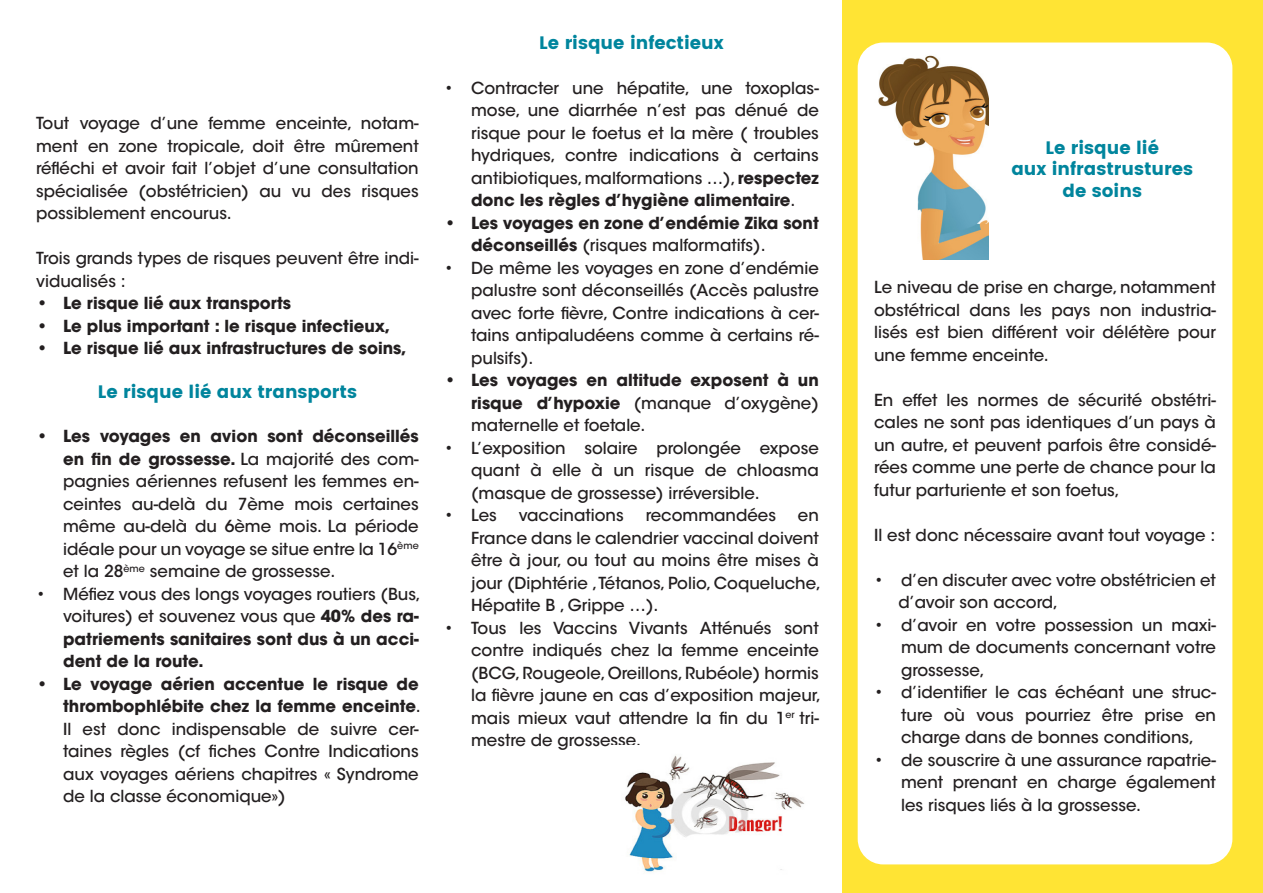
<style>
.page{position:relative;width:1263px;height:893px;background:#fff}
.page>*{position:absolute;margin:0;border:0;box-sizing:border-box;transform-origin:0 0}
.t1{font:18px "Poppins";color:#00859d}
.t2{font:500 16.5px/22.5px "ITC Avant Garde Std";color:#231f20;text-align:justify}
.t3{font:700 16.5px/22.5px "ITC Avant Garde Std";color:#231f20}
.s1{font-weight:700}
.s2{font-weight:500}
</style>
<div class="page">
<div style="left:842px;top:0;width:421px;height:893px;background:#ffe434"></div>
<div style="left:858px;top:43px;width:374px;height:821px;background:#fff;border-radius:26px"></div>
<img style="left:625px;top:755px;width:180px;height:117px">
<img style="left:867px;top:48px;width:121px;height:211px">
<p class="t2" style="left:36px;top:112px;width:384px">Tout voyage d’une femme enceinte, notam&shy;ment en zone tropicale, doit être mûrement réfléchi et avoir fait l’objet d’une consultation spécialisée (obstétricien) au vu des risques possiblement encourus.</p>
<p class="t2" style="left:36px;top:247px;width:384px">Trois grands types de risques peuvent être indi&shy;vidualisés :</p>
<p class="t3" style="left:36px;top:292px;width:257px">• Le risque lié aux transports</p>
<p class="t3" style="left:36px;top:314px;width:356px">• Le plus important : le risque infectieux,</p>
<p class="t3" style="left:36px;top:337px;width:372px">• Le risque lié aux infrastructures de soins,</p>
<p class="t1" style="left:98px;top:381px;width:261px">Le risque lié aux transports</p>
<p class="t2" style="left:63px;top:425px;width:357px;text-indent:-27px"><span class="s1">• Les voyages en avion sont déconseillés en fin de grossesse.</span> La majorité des com&shy;pagnies aériennes refusent les femmes en&shy;ceintes au-delà du 7ème mois certaines même au-delà du 6ème mois. La période idéale pour un voyage se situe entre la 16<sup>ème </sup>et la 28<sup>ème</sup> semaine de grossesse.</p>
<p class="t2" style="left:63px;top:583px;width:359px;text-align:left;text-indent:-27px">• Méfiez vous des longs voyages routiers (Bus, voitures) et souvenez vous que <span class="s1">40% des ra&shy;patriements sanitaires sont dus à un acci&shy;dent de la route.</span></p>
<p class="t2" style="left:63px;top:673px;width:359px;text-align:left;text-indent:-27px"><span class="s1">• Le voyage aérien accentue le risque de thrombophlébite chez la femme enceinte</span>.<br>Il est donc indispensable de suivre cer&shy;taines règles (cf fiches Contre Indications aux voyages aériens chapitres « Syndrome de la classe économique»)</p>
<p class="t1" style="left:539px;top:32px;width:186px">Le risque infectieux</p>
<p class="t2" style="left:471px;top:76px;width:349px;text-indent:-27px">• Contracter une hépatite, une toxoplas&shy;mose, une diarrhée n’est pas dénué de risque pour le foetus et la mère ( troubles hydriques, contre indications à certains antibiotiques, malformations …), <span class="s1">respectez donc les règles d’hygiène alimentaire</span>.</p>
<p class="t3" style="left:471px;top:211px;width:349px;text-indent:-27px">• Les voyages en zone d’endémie Zika sont déconseillés <span class="s2">(risques malformatifs).</span></p>
<p class="t2" style="left:471px;top:256px;width:349px;text-indent:-27px">• De même les voyages en zone d’endémie palustre sont déconseillés (Accès palustre avec forte fièvre, Contre indications à cer&shy;tains antipaludéens comme à certains ré&shy;pulsifs).</p>
<p class="t3" style="left:471px;top:369px;width:349px;text-align:justify;text-indent:-27px">• Les voyages en altitude exposent à un risque d’hypoxie <span class="s2">(manque d’oxygène) maternelle et foetale.</span></p>
<p class="t2" style="left:471px;top:436px;width:349px;text-indent:-27px">• L’exposition solaire prolongée expose quant à elle à un risque de chloasma (masque de grossesse) irréversible.</p>
<p class="t2" style="left:444px;top:504px;width:54px">• Les</p>
<p class="t2" style="left:519px;top:504px;width:107px">vaccinations</p>
<p class="t2" style="left:646px;top:504px;width:132px">recommandées</p>
<p class="t2" style="left:471px;top:504px;width:351px;text-align:left;text-indent:327px">en<br>France dans le calendrier vaccinal doivent être à jour, ou tout au moins être mises à jour (Diphtérie , Tétanos, Polio, Coqueluche,<br>Hépatite B , Grippe …).</p>
<p class="t2" style="left:471px;top:616px;width:351px;text-align:left;text-indent:-27px">• Tous les Vaccins Vivants Atténués sont contre indiqués chez la femme enceinte (BCG, Rougeole, Oreillons, Rubéole) hormis la fièvre jaune en cas d’exposition majeur, mais mieux vaut attendre la fin du 1<sup>er</sup> tri&shy;mestre de grossesse.</p>
<p class="t1" style="left:1045px;top:137px;width:115px">Le risque lié</p>
<p class="t1" style="left:1011px;top:159px;width:183px">aux infrastrustures</p>
<p class="t1" style="left:1062px;top:180px;width:81px">de soins</p>
<p class="t2" style="left:874px;top:276px;width:343px">Le niveau de prise en charge, notamment obstétrical dans les pays non industria&shy;lisés est bien différent voir délétère pour une femme enceinte.</p>
<p class="t2" style="left:874px;top:389px;width:343px">En effet les normes de sécurité obstétri&shy;cales ne sont pas identiques d’un pays à un autre, et peuvent parfois être considé&shy;rées comme une perte de chance pour la futur parturiente et son foetus,</p>
<p class="t2" style="left:874px;top:524px;width:343px">Il est donc nécessaire avant tout voyage :</p>
<p class="t2" style="left:874px;top:569px;width:343px">• d’en discuter avec votre obstétricien et</p>
<p class="t2" style="left:898px;top:591px;width:161px">d’avoir son accord,</p>
<p class="t2" style="left:901px;top:614px;width:316px;text-indent:-27px">• d’avoir en votre possession un maxi&shy;mum de documents concernant votre grossesse,</p>
<p class="t2" style="left:901px;top:681px;width:316px;text-indent:-27px">• d’identifier le cas échéant une struc&shy;ture où vous pourriez être prise en charge dans de bonnes conditions,</p>
<p class="t2" style="left:901px;top:749px;width:316px;text-indent:-27px">• de souscrire à une assurance rapatrie&shy;ment prenant en charge également les risques liés à la grossesse.</p>
</div>
